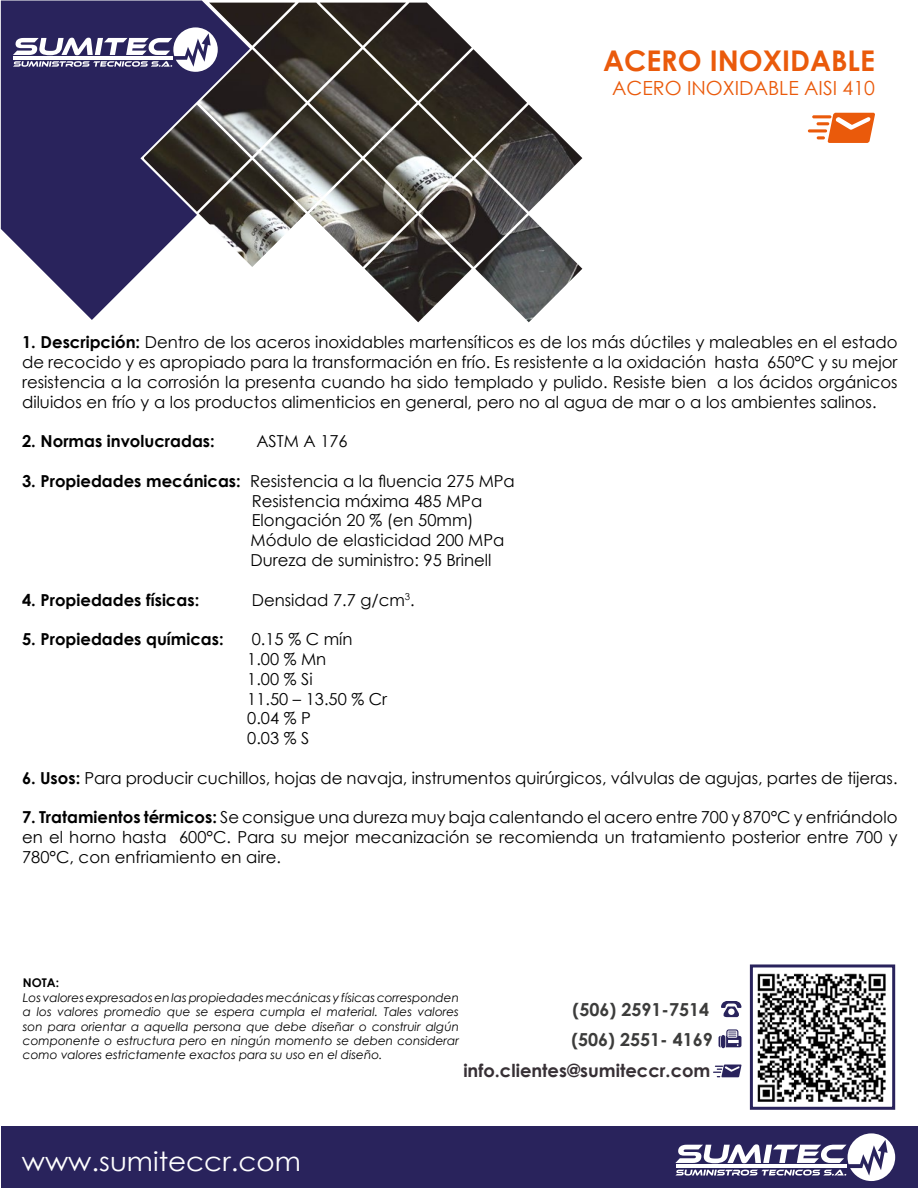
<style>
.page{position:relative;width:918px;height:1188px;background:#fff}
.page>*{position:absolute;margin:0;border:0;box-sizing:border-box;transform-origin:0 0}
.t1{font:700 28.5px "Century Gothic";color:#ea5a0b}
.t2{font:26.4px "Century Gothic";color:#fff;scale:1.05 1}
.t3{font:19.5px "Century Gothic";color:#ea5a0b}
.t4{font:700 18px/29.4px "Century Gothic";color:#3c3c3b}
.t5{font:700 18px "Century Gothic";color:#373035}
.t6{font:16.5px/19.8px "Century Gothic";color:#000;text-align:justify}
.t7{font:700 16.5px "Century Gothic";color:#000}
.t8{font:italic 12px/14.4px "Century Gothic";color:#000;text-align:justify}
.t9{font:700 12px "Century Gothic";color:#000}
.s1{font-weight:700}
</style>
<div class="page">
<img style="left:749px;top:964px;width:137px;height:146px">
<div style="left:750px;top:964px;width:145px;height:146px;border:3px solid #29235c"></div>
<svg style="left:1px;top:1px;width:249px;height:319px;background:#484373"></svg>
<svg style="left:13px;top:27px;width:131px;height:45px"></svg>
<div style="left:1px;top:1126px;width:917px;height:62px;background:#29235c"></div>
<svg style="left:721px;top:1001px;width:21px;height:16px"></svg>
<svg style="left:719px;top:1029px;width:22px;height:19px"></svg>
<svg style="left:675px;top:1133px;width:220px;height:48px"></svg>
<img style="left:144px;top:3px;width:438px;height:319px">
<hr style="left:812px;top:115px;width:19px;height:3px;background:#ea5a0b;border-radius:2px">
<hr style="left:808px;top:129px;width:19px;height:3px;background:#ea5a0b;border-radius:2px">
<svg style="left:817px;top:113px;width:58px;height:30px"></svg>
<svg style="left:713px;top:1065px;width:29px;height:12px"></svg>
<h1 class="t1" style="left:603px;top:39px;width:273px">ACERO INOXIDABLE</h1>
<p class="t3" style="left:612px;top:74px;width:264px">ACERO INOXIDABLE AISI 410</p>
<p class="t6" style="left:22px;top:332px;width:877px"><span class="s1">1. Descripción:</span> Dentro de los aceros inoxidables martensíticos es de los más dúctiles y maleables en el estado de recocido y es apropiado para la transformación en frío. Es resistente a la oxidación hasta 650°C y su mejor resistencia a la corrosión la presenta cuando ha sido templado y pulido. Resiste bien a los ácidos orgánicos diluidos en frío y a los productos alimenticios en general, pero no al agua de mar o a los ambientes salinos.</p>
<p class="t7" style="left:22px;top:429px;width:194px">2. Normas involucradas:</p>
<p class="t6" style="left:256px;top:431px;width:93px">ASTM A 176</p>
<p class="t6" style="left:251px;top:471px;width:266px;text-align:left;text-indent:-229px"><span class="s1">3. Propiedades mecánicas:</span> Resistencia a la fluencia 275 MPa Resistencia máxima 485 MPa Elongación 20 % (en 50mm)<br>Módulo de elasticidad 200 MPa Dureza de suministro: 95 Brinell</p>
<p class="t7" style="left:22px;top:587px;width:179px">4. Propiedades físicas:</p>
<p class="t6" style="left:252px;top:589px;width:165px">Densidad 7.7 g/cm<sup>3</sup>.</p>
<p class="t7" style="left:22px;top:627px;width:203px">5. Propiedades químicas:</p>
<p class="t6" style="left:247px;top:629px;width:141px;text-align:left">0.15 % C mín<br>1.00 % Mn<br>1.00 % Si<br>11.50 – 13.50 % Cr<br>0.04 % P<br>0.03 % S</p>
<p class="t6" style="left:22px;top:768px;width:877px"><span class="s1">6. Usos:</span> Para producir cuchillos, hojas de navaja, instrumentos quirúrgicos, válvulas de agujas, partes de tijeras.</p>
<p class="t6" style="left:22px;top:807px;width:877px"><span class="s1">7. Tratamientos térmicos:</span> Se consigue una dureza muy baja calentando el acero entre 700 y 870°C y enfriándolo en el horno hasta 600°C. Para su mejor mecanización se recomienda un tratamiento posterior entre 700 y 780°C, con enfriamiento en aire.</p>
<p class="t9" style="left:23px;top:974px;width:38px">NOTA:</p>
<p class="t8" style="left:23px;top:990px;width:438px">Los valores expresados en las propiedades mecánicas y físicas corresponden a los valores promedio que se espera cumpla el material. Tales valores son para orientar a aquella persona que debe diseñar o construir algún componente o estructura pero en ningún momento se deben considerar como valores estrictamente exactos para su uso en el diseño.</p>
<p class="t4" style="left:571px;top:994px;width:143px">(506) 2591-7514 (506) 2551- 4169</p>
<h2 class="t2" style="left:22px;top:1143px;width:267px">www.sumiteccr.com</h2>
<p class="t5" style="left:463px;top:1057px;width:249px">info.clientes@sumiteccr.com</p>
</div>
